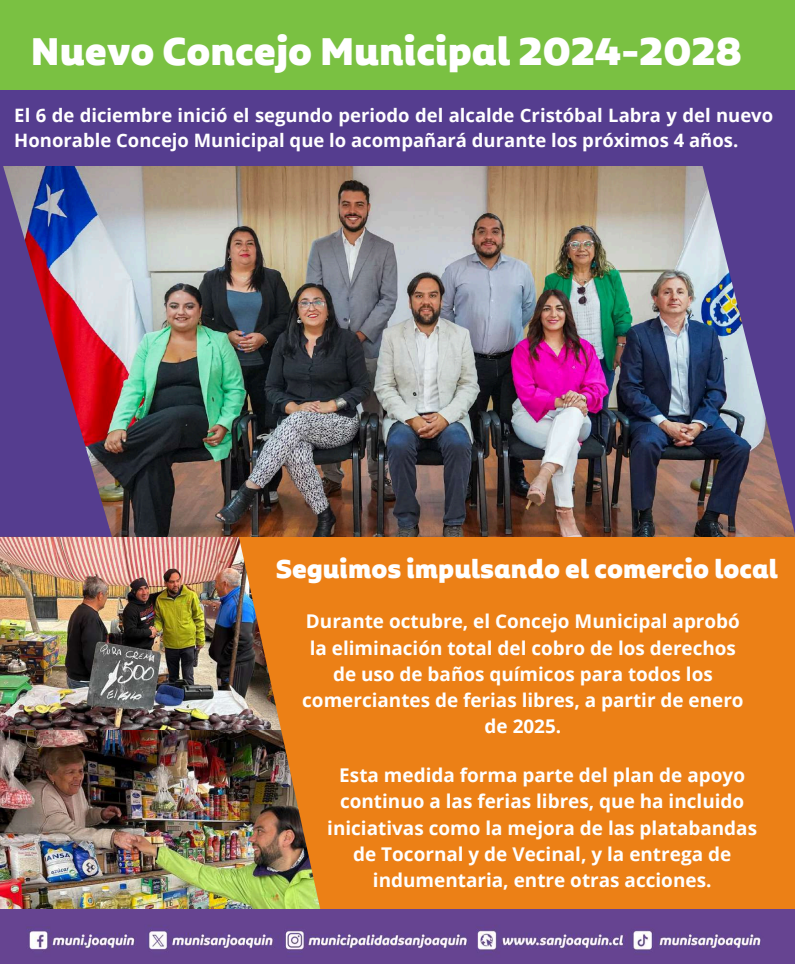
<style>
.page{position:relative;width:795px;height:964px;background:#fff}
.page>*{position:absolute;margin:0;border:0;box-sizing:border-box;transform-origin:0 0}
.t1{font:900 45.9px "Aalto Sans Essential Alt";color:#fff}
.t2{font:900 30.7px "Aalto Sans Essential Alt";color:#fff}
.t3{font:700 18.9px/26.2px "Open Sans";color:#fff;text-align:center}
.t4{font:700 18.5px/25.5px "Open Sans";color:#fff}
.t5{font:12px "Aalto Sans Essential Alt";letter-spacing:-.01em;color:#fff}
</style>
<div class="page">
<div style="left:0;top:90px;width:794px;height:481px;background:#553d8f"></div>
<div style="left:0;top:535px;width:794px;height:429px;background:#ec8016"></div>
<div style="left:0;top:0;width:794px;height:90px;background:#7ac142"></div>
<img style="left:0;top:537px;width:239px;height:373px">
<img style="left:112px;top:166px;width:590px;height:371px">
<img style="left:239px;top:538px;width:184px;height:372px">
<img style="left:0;top:910px;width:794px;height:54px">
<svg style="left:361px;top:538px;width:100px;height:33px"></svg>
<img style="left:702px;top:166px;width:92px;height:371px">
<svg style="left:0;top:166px;width:112px;height:371px"></svg>
<h1 class="t1" style="left:31px;top:24px;width:712px">Nuevo Concejo Municipal 2024-2028</h1>
<p class="t4" style="left:14px;top:102px;width:760px">El 6 de diciembre inició el segundo periodo del alcalde Cristóbal Labra y del nuevo<br>Honorable Concejo Municipal que lo acompañará durante los próximos 4 años.</p>
<p class="t5" style="left:460px;top:133px;width:95px">tiene como objetivo</p>
<h2 class="t2" style="left:275px;top:551px;width:503px">Seguimos impulsando el comercio local</h2>
<p class="t3" style="left:302px;top:608px;width:442px">Durante octubre, el Concejo Municipal aprobó la eliminación total del cobro de los derechos de uso de baños químicos para todos los comerciantes de ferias libres, a partir de enero de 2025.</p>
<p class="t3" style="left:327px;top:761px;width:431px">Esta medida forma parte del plan de apoyo continuo a las ferias libres, que ha incluido iniciativas como la mejora de las platabandas de Tocornal y de Vecinal, y la entrega de indumentaria, entre otras acciones.</p>
</div>
